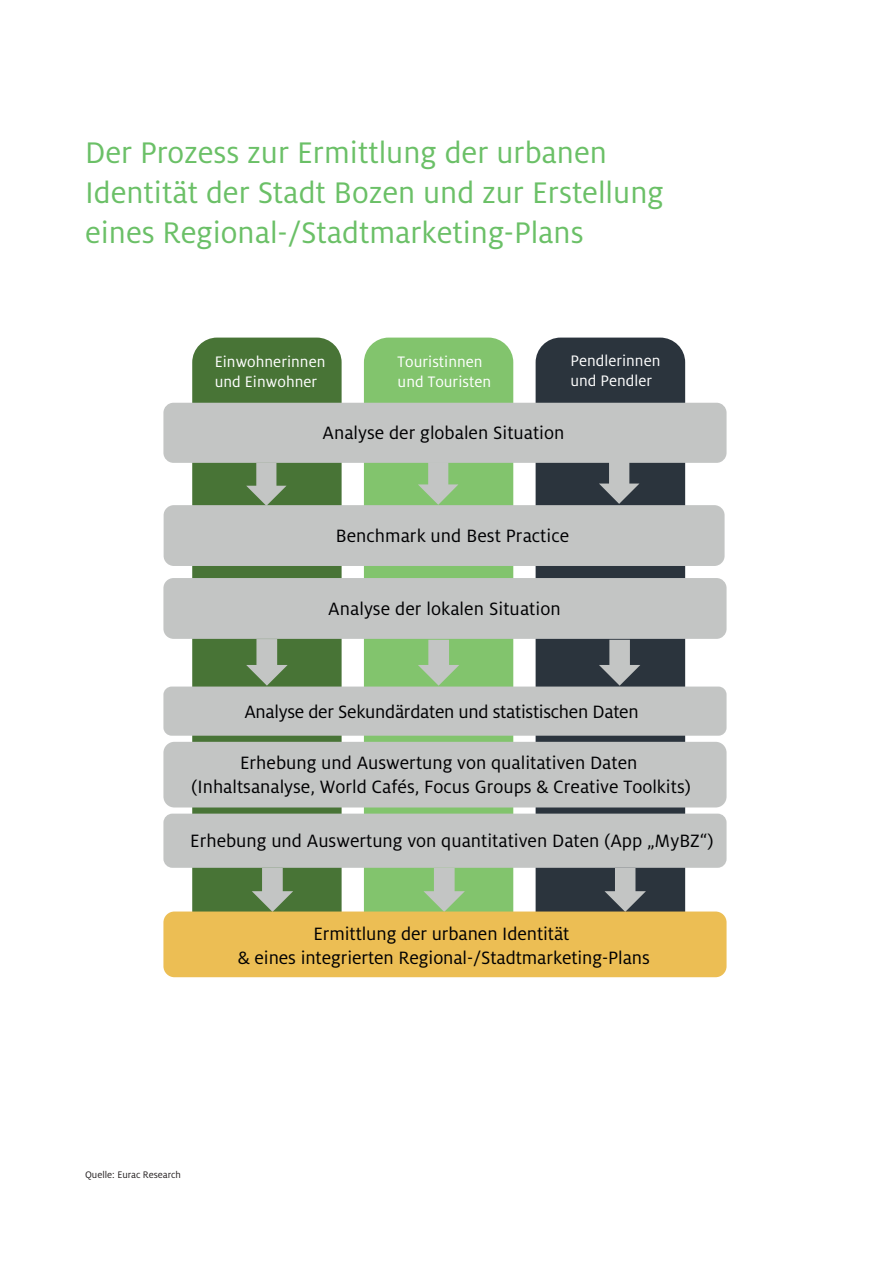
<style>
.page{position:relative;width:893px;height:1263px;background:#fff}
.page>*{position:absolute;margin:0;border:0;box-sizing:border-box;transform-origin:0 0}
.t1{font:33px "Milo Pro";color:#6bc067}
.t2{font:19.8px/23.7px "Milo Pro";color:#000002;text-align:center}
.t3{font:16.8px/20.1px "Milo Pro";color:#fff}
.t4{font:10.5px "Milo Pro";color:#231f20}
</style>
<div class="page">
<div style="left:192px;top:338px;width:150px;height:601px;background:#487436;border-radius:25px"></div>
<div style="left:536px;top:338px;width:149px;height:601px;background:#2b343d;border-radius:25px"></div>
<div style="left:364px;top:338px;width:149px;height:601px;background:#82c46d;border-radius:25px"></div>
<div style="left:163px;top:578px;width:564px;height:61px;background:#c3c5c4;border-radius:10px"></div>
<svg style="left:246px;top:639px;width:42px;height:47px"></svg>
<svg style="left:418px;top:640px;width:41px;height:46px"></svg>
<svg style="left:599px;top:640px;width:41px;height:46px"></svg>
<div style="left:163px;top:686px;width:564px;height:50px;background:#c3c5c4;border-radius:8px"></div>
<div style="left:163px;top:814px;width:564px;height:54px;background:#c3c5c4;border-radius:9px"></div>
<div style="left:163px;top:742px;width:564px;height:65px;background:#c3c5c4;border-radius:11px"></div>
<div style="left:163px;top:403px;width:564px;height:60px;background:#c3c5c4;border-radius:10px"></div>
<svg style="left:252px;top:868px;width:41px;height:43px"></svg>
<svg style="left:423px;top:868px;width:42px;height:43px"></svg>
<svg style="left:604px;top:868px;width:42px;height:43px"></svg>
<div style="left:163px;top:911px;width:564px;height:66px;background:#ecbe54;border-radius:11px"></div>
<div style="left:164px;top:505px;width:561px;height:61px;background:#c3c5c4;border-radius:10px"></div>
<svg style="left:246px;top:463px;width:41px;height:43px"></svg>
<svg style="left:418px;top:462px;width:40px;height:43px"></svg>
<svg style="left:599px;top:462px;width:40px;height:42px"></svg>
<p class="t1" style="left:85px;top:135px;width:523px">Der Prozess zur Ermittlung der urbanen</p>
<p class="t1" style="left:85px;top:174px;width:580px">Identität der Stadt Bozen und zur Erstellung</p>
<p class="t1" style="left:85px;top:214px;width:500px">eines Regional-/Stadtmarketing-Plans</p>
<p class="t3" style="left:215px;top:352px;width:112px">Einwohnerinnen und Einwohner</p>
<p class="t3" style="left:570px;top:350px;width:91px">Pendlerinnen und Pendler</p>
<p class="t3" style="left:398px;top:352px;width:95px">Touristinnen und Touristen</p>
<p class="t2" style="left:323px;top:421px;width:243px">Analyse der globalen Situation</p>
<p class="t2" style="left:336px;top:524px;width:235px">Benchmark und Best Practice</p>
<p class="t2" style="left:328px;top:597px;width:234px">Analyse der lokalen Situation</p>
<p class="t2" style="left:244px;top:700px;width:396px">Analyse der Sekundärdaten und statistischen Daten</p>
<p class="t2" style="left:191px;top:751px;width:501px">Erhebung und Auswertung von qualitativen Daten (Inhaltsanalyse, World Cafés, Focus Groups &amp; Creative Toolkits)</p>
<p class="t2" style="left:190px;top:829px;width:525px">Erhebung und Auswertung von quantitativen Daten (App „MyBZ“)</p>
<p class="t2" style="left:238px;top:922px;width:413px">Ermittlung der urbanen Identität<br>&amp; eines integrierten Regional-/Stadtmarketing-Plans</p>
<p class="t4" style="left:85px;top:1169px;width:97px">Quelle: Eurac Research</p>
</div>
